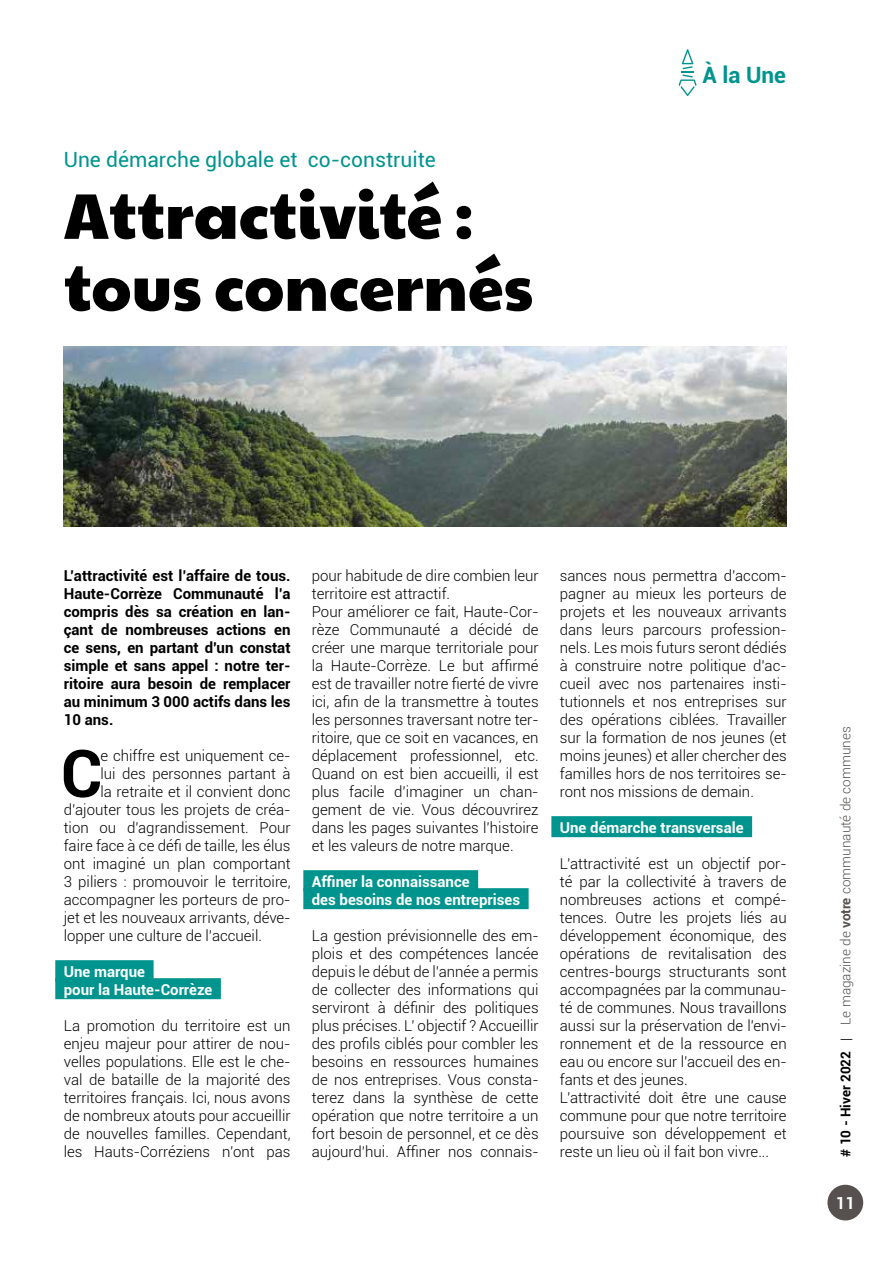
<style>
.page{position:relative;width:893px;height:1263px;background:#fff}
.page>*{position:absolute;margin:0;border:0;box-sizing:border-box;transform-origin:0 0}
.t1{font:700 65.7px "Roboto";color:#000}
.t2{font:64.5px/72px "Paytone One";color:#000}
.t3{font:700 22.5px "Roboto";color:#00948e}
.t4{font:21px "Roboto";color:#00948e}
.t5{font:700 16.5px "Roboto";color:#fff}
.t6{font:300 15px/18px "Roboto";color:#000;text-align:justify}
.t7{font:700 15px/18px "Roboto";color:#000;text-align:justify}
.t8{font:700 15px/18px "Roboto";color:#fff}
.t9{font:300 13.5px "Roboto";color:#56514e}
.s1{font-weight:700;color:#000}
.s2{color:#000}
.s3{font-weight:700}
</style>
<div class="page">
<div style="left:827px;top:1185px;width:36px;height:35px;background:#56514e;border-radius:50%"></div>
<svg style="left:679px;top:49px;width:18px;height:47px"></svg>
<div style="left:55px;top:960px;width:99px;height:21px;background:#00948e"></div>
<div style="left:55px;top:978px;width:166px;height:21px;background:#00948e"></div>
<div style="left:303px;top:870px;width:175px;height:21px;background:#00948e"></div>
<div style="left:303px;top:888px;width:226px;height:21px;background:#00948e"></div>
<div style="left:551px;top:816px;width:201px;height:21px;background:#00948e"></div>
<img style="left:64px;top:347px;width:723px;height:180px">
<h3 class="t4" style="left:64px;top:145px;width:374px">Une démarche globale et co-construite</h3>
<h2 class="t2" style="left:64px;top:174px;width:471px">Attractivité : tous concernés</h2>
<h3 class="t3" style="left:702px;top:59px;width:85px">À la Une</h3>
<p class="t7" style="left:64px;top:566px;width:228px">L’attractivité est l’affaire de tous.<br>Haute-Corrèze Communauté l’a compris dès sa création en lan&shy;çant de nombreuses actions en ce sens, en partant d'un constat simple et sans appel : notre ter&shy;ritoire aura besoin de remplacer au minimum 3 000 actifs dans les 10 ans.</p>
<h1 class="t1" style="left:61px;top:727px;width:43px">C</h1>
<p class="t6" style="left:100px;top:746px;width:192px">e chiffre est uniquement ce-</p>
<p class="t6" style="left:100px;top:764px;width:192px">lui des personnes partant à</p>
<p class="t6" style="left:100px;top:782px;width:192px">la retraite et il convient donc</p>
<p class="t6" style="left:64px;top:800px;width:228px">d’ajouter tous les projets de créa-</p>
<p class="t6" style="left:64px;top:818px;width:228px">tion ou d'agrandissement. Pour</p>
<p class="t6" style="left:64px;top:836px;width:228px">faire face à ce défi de taille, les élus</p>
<p class="t6" style="left:64px;top:854px;width:228px">ont imaginé un plan comportant</p>
<p class="t6" style="left:64px;top:872px;width:228px">3 piliers : promouvoir le territoire,</p>
<p class="t6" style="left:64px;top:890px;width:228px">accompagner les porteurs de pro-</p>
<p class="t6" style="left:64px;top:908px;width:228px">jet et les nouveaux arrivants, déve-</p>
<p class="t6" style="left:64px;top:926px;width:200px">lopper une culture de l’accueil.</p>
<p class="t8" style="left:64px;top:962px;width:150px">Une marque<br>pour la Haute-Corrèze</p>
<p class="t6" style="left:64px;top:1016px;width:228px">La promotion du territoire est un enjeu majeur pour attirer de nou&shy;velles populations. Elle est le che&shy;val de bataille de la majorité des territoires français. Ici, nous avons de nombreux atouts pour accueillir de nouvelles familles. Cependant, les Hauts-Corréziens n’ont pas</p>
<p class="t6" style="left:312px;top:566px;width:228px;text-align:left">pour habitude de dire combien leur territoire est attractif.<br>Pour améliorer ce fait, Haute-Cor&shy;rèze Communauté a décidé de créer une marque territoriale pour la Haute-Corrèze. Le but affirmé est de travailler notre fierté de vivre ici, afin de la transmettre à toutes les personnes traversant notre ter&shy;ritoire, que ce soit en vacances, en déplacement professionnel, etc.<br>Quand on est bien accueilli, il est plus facile d’imaginer un chan&shy;gement de vie. Vous découvrirez dans les pages suivantes l’histoire et les valeurs de notre marque.</p>
<p class="t8" style="left:312px;top:872px;width:210px">Affiner la connaissance<br>des besoins de nos entreprises</p>
<p class="t6" style="left:312px;top:926px;width:228px">La gestion prévisionnelle des em&shy;plois et des compétences lancée depuis le début de l’année a permis de collecter des informations qui serviront à définir des politiques plus précises. L' objectif ? Accueillir des profils ciblés pour combler les besoins en ressources humaines de nos entreprises. Vous consta&shy;terez dans la synthèse de cette opération que notre territoire a un fort besoin de personnel, et ce dès aujourd’hui. Affiner nos connais-</p>
<p class="t6" style="left:560px;top:566px;width:228px">sances nous permettra d’accom&shy;pagner au mieux les porteurs de projets et les nouveaux arrivants dans leurs parcours profession&shy;nels. Les mois futurs seront dédiés à construire notre politique d’ac&shy;cueil avec nos partenaires insti&shy;tutionnels et nos entreprises sur des opérations ciblées. Travailler sur la formation de nos jeunes (et moins jeunes) et aller chercher des familles hors de nos territoires se&shy;ront nos missions de demain.</p>
<p class="t8" style="left:560px;top:818px;width:185px">Une démarche transversale</p>
<p class="t6" style="left:560px;top:854px;width:228px;text-align:left">L’attractivité est un objectif por&shy;té par la collectivité à travers de nombreuses actions et compé&shy;tences. Outre les projets liés au développement économique, des opérations de revitalisation des centres-bourgs structurants sont accompagnées par la communau&shy;té de communes. Nous travaillons aussi sur la préservation de l'envi&shy;ronnement et de la ressource en eau ou encore sur l’accueil des en&shy;fants et des jeunes.<br>L’attractivité doit être une cause commune pour que notre territoire poursuive son développement et reste un lieu où il fait bon vivre...</p>
<p class="t9" style="left:836px;top:1157px;width:432px;rotate:-90deg"><span class="s1"># 10 - Hiver 2022</span> <span class="s2">|</span> Le magazine de <span class="s3">votre</span> communauté de communes</p>
<p class="t5" style="left:836px;top:1191px;width:20px">11</p>
</div>
